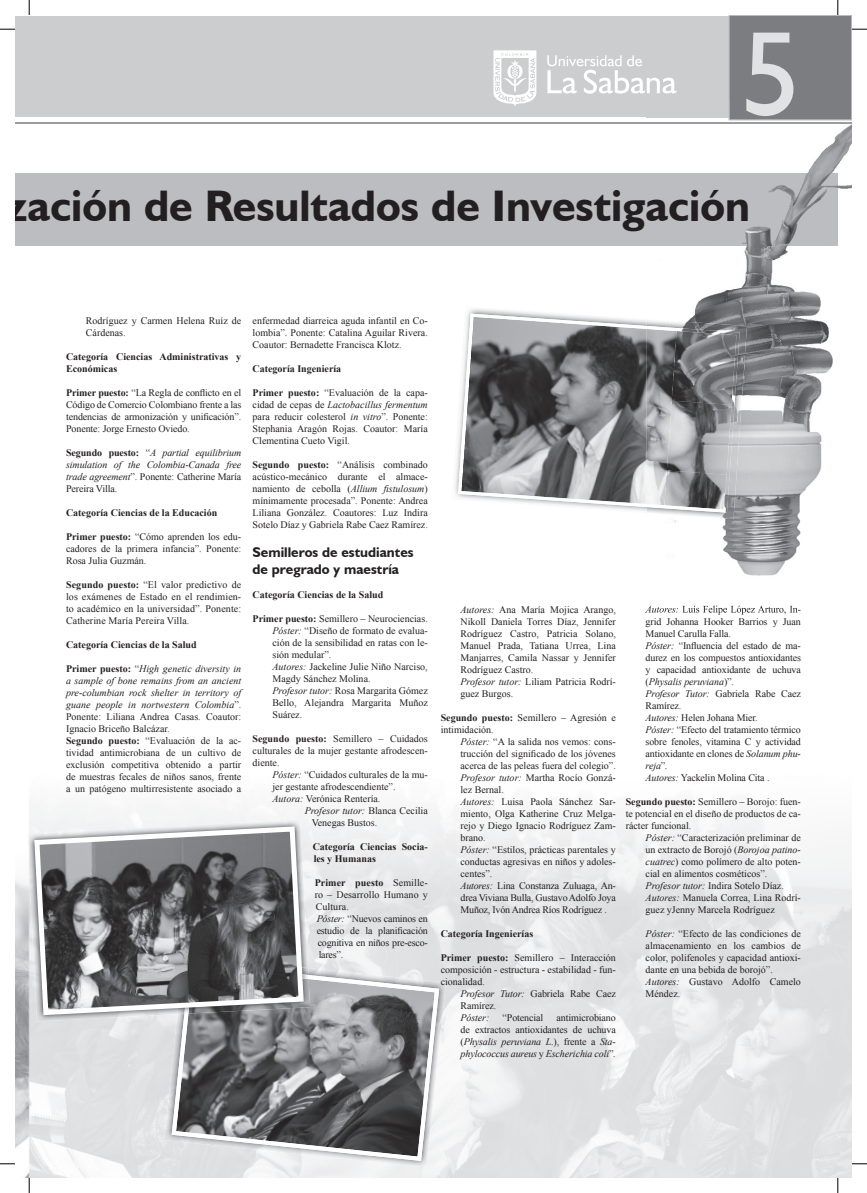
<style>
.page{position:relative;width:867px;height:1193px;background:#fff}
.page>*{position:absolute;margin:0;border:0;box-sizing:border-box;transform-origin:0 0}
.t1{font:120px "Humanist 521 BT";color:#e1e2e4}
.t2{font:700 44.1px "Humanist 521 BT";color:#231f20}
.t3{font:700 14px/16.8px "Humanist 521 BT";color:#231f20}
.t4{font:10px/12px "Times New Roman";color:#231f20}
.t5{font:700 10px/12px "Times New Roman";color:#231f20}
.t6{font:italic 10px/12px "Times New Roman";letter-spacing:-.01em;color:#231f20;text-align:justify}
.t7{font:10px "Times New Roman";letter-spacing:-.02em;color:#231f20}
.s1{font-weight:700}
.s2{font-weight:700;font-style:normal}
.s3{font-style:normal}
.s4{font-style:italic}
.s5{font-weight:400}
</style>
<div class="page">
<img style="left:30px;top:1021px;width:34px;height:156px">
<img style="left:446px;top:974px;width:370px;height:33px">
<img style="left:64px;top:1021px;width:107px;height:156px">
<img style="left:422px;top:1007px;width:394px;height:170px">
<img style="left:207px;top:1167px;width:215px;height:10px">
<div style="left:15px;top:173px;width:822px;height:72px;background:#bcbdc0"></div>
<img style="left:15px;top:879px;width:14px;height:298px">
<img style="left:29px;top:1021px;width:1px;height:156px">
<img style="left:164px;top:967px;width:282px;height:200px">
<svg style="left:172px;top:962px;width:267px;height:198px;background:#898a8c"></svg>
<div style="left:15px;top:16px;width:836px;height:101px;background:#cccdcf"></div>
<svg style="left:493px;top:50px;width:43px;height:56px"></svg>
<svg style="left:547px;top:55px;width:129px;height:39px"></svg>
<hr style="left:15px;top:123px;width:836px;height:1px;background:#9b9ca0">
<img style="left:29px;top:819px;width:279px;height:202px">
<img style="left:29px;top:844px;width:1px;height:30px">
<svg style="left:32px;top:823px;width:274px;height:194px;background:#7e7e80"></svg>
<img style="left:455px;top:308px;width:80px;height:189px">
<svg style="left:458px;top:313px;width:188px;height:198px;background:#88888a"></svg>
<img style="left:646px;top:117px;width:205px;height:498px">
<img style="left:646px;top:173px;width:191px;height:72px">
<img style="left:646px;top:123px;width:205px;height:1px">
<img style="left:646px;top:319px;width:100px;height:200px">
<img style="left:646px;top:326px;width:93px;height:186px">
<img style="left:646px;top:605px;width:32px;height:7px">
<img style="left:678px;top:605px;width:122px;height:9px">
<svg style="left:0;top:29px;width:15px;height:1px"></svg>
<svg style="left:0;top:1163px;width:15px;height:1px"></svg>
<svg style="left:851px;top:1162px;width:15px;height:2px"></svg>
<svg style="left:29px;top:0;width:1px;height:15px"></svg>
<svg style="left:29px;top:1177px;width:1px;height:15px"></svg>
<svg style="left:728px;top:0;width:138px;height:120px"></svg>
<svg style="left:836px;top:1177px;width:2px;height:15px"></svg>
<h1 class="t1" style="left:740px;top:0;width:62px">5</h1>
<h2 class="t2" style="left:-6px;top:179px;width:756px">ización de Resultados de Investigación</h2>
<p class="t4" style="left:86px;top:314px;width:157px">Rodríguez y Carmen Helena Ruíz de<br>Cárdenas.</p>
<p class="t5" style="left:66px;top:350px;width:177px">Categoría Ciencias Administrativas y<br>Económicas</p>
<p class="t4" style="left:66px;top:386px;width:177px;text-align:justify"><span class="s1">Primer puesto:</span> “La Regla de conflicto en el Código de Comercio Colombiano frente a las tendencias de armonización y unificación”.<br>Ponente: Jorge Ernesto Oviedo.</p>
<p class="t6" style="left:66px;top:446px;width:177px"><span class="s2">Segundo puesto:</span> <span class="s3">“</span>A partial equilibrium simulation of the Colombia-Canada free trade agreement<span class="s3">”. Ponente: Catherine María Pereira Villa.</span></p>
<p class="t5" style="left:66px;top:506px;width:153px">Categoría Ciencias de la Educación</p>
<p class="t4" style="left:66px;top:530px;width:177px;text-align:justify"><span class="s1">Primer puesto:</span> “Cómo aprenden los edu&shy;cadores de la primera infancia”. Ponente:<br>Rosa Julia Guzmán.</p>
<p class="t4" style="left:66px;top:578px;width:177px;text-align:justify"><span class="s1">Segundo puesto:</span> “El valor predictivo de los exámenes de Estado en el rendimien&shy;to académico en la universidad”. Ponente:<br>Catherine María Pereira Villa.</p>
<p class="t5" style="left:66px;top:638px;width:132px">Categoría Ciencias de la Salud</p>
<p class="t4" style="left:66px;top:662px;width:177px"><span class="s1">Primer puesto:</span> “<span class="s4">High genetic diversity in a sample of bone remains from an ancient pre-columbian rock shelter in territory of guane people in nortwestern Colombia</span>”.<br>Ponente: Liliana Andrea Casas. Coautor:<br>Ignacio Briceño Balcázar.<br><span class="s1">Segundo puesto:</span> “Evaluación de la ac&shy;tividad antimicrobiana de un cultivo de exclusión competitiva obtenido a partir de muestras fecales de niños sanos, frente a un patógeno multirresistente asociado a</p>
<p class="t4" style="left:252px;top:314px;width:177px;text-align:justify">enfermedad diarreica aguda infantil en Co&shy;lombia”. Ponente: Catalina Aguilar Rivera.<br>Coautor: Bernadette Francisca Klotz.</p>
<p class="t5" style="left:252px;top:362px;width:90px">Categoría Ingeniería</p>
<p class="t4" style="left:252px;top:386px;width:177px;text-align:justify"><span class="s1">Primer puesto:</span> “Evaluación de la capa&shy;cidad de cepas de <span class="s4">Lactobacillus fermentum </span>para reducir colesterol <span class="s4">in vitro</span>”. Ponente:<br>Stephania Aragón Rojas. Coautor: María Clementina Cueto Vigil.</p>
<p class="t4" style="left:252px;top:458px;width:177px;text-align:justify"><span class="s1">Segundo puesto:</span> “Análisis combinado acústico-mecánico durante el almace&shy;namiento de cebolla (<span class="s4">Allium fistulosum</span>) mínimamente procesada”. Ponente: Andrea Liliana González. Coautores: Luz Indira Sotelo Díaz y Gabriela Rabe Caez Ramírez.</p>
<h3 class="t3" style="left:252px;top:543px;width:162px">Semilleros de estudiantes de pregrado y maestría</h3>
<p class="t5" style="left:252px;top:588px;width:132px">Categoría Ciencias de la Salud</p>
<p class="t4" style="left:272px;top:612px;width:157px;text-indent:-20px"><span class="s1">Primer puesto:</span> Semillero – Neurociencias.<br><span class="s4">Póster:</span> “Diseño de formato de evalua&shy;ción de la sensibilidad en ratas con le&shy;sión medular”.<br><span class="s4">Autores:</span> Jackeline Julie Niño Narciso,<br>Magdy Sánchez Molina.<br><span class="s4">Profesor tutor:</span> Rosa Margarita Gómez<br>Bello, Alejandra Margarita Muñoz<br>Suárez.</p>
<p class="t4" style="left:252px;top:732px;width:177px;text-align:justify"><span class="s1">Segundo puesto:</span> Semillero – Cuidados culturales de la mujer gestante afrodescen&shy;diente.</p>
<p class="t4" style="left:272px;top:768px;width:157px"><span class="s4">Póster:</span> “Cuidados culturales de la mu&shy;jer gestante afrodescendiente”.<br><span class="s4">Autora:</span> Verónica Rentería.</p>
<p class="t4" style="left:311px;top:804px;width:118px;text-indent:-7px"><span class="s4">Profesor tutor:</span> Blanca Cecilia<br>Venegas Bustos.</p>
<p class="t5" style="left:312px;top:840px;width:117px">Categoría Ciencias Socia&shy;les y Humanas</p>
<p class="t5" style="left:314px;top:876px;width:115px">Primer puesto <span class="s5">Semille-</span></p>
<p class="t4" style="left:314px;top:888px;width:115px">ro – Desarrollo Humano y</p>
<p class="t4" style="left:315px;top:900px;width:35px">Cultura.</p>
<p class="t7" style="left:316px;top:911px;width:113px"><span class="s4">Póster:</span> “Nuevos caminos en</p>
<p class="t7" style="left:316px;top:923px;width:113px">estudio de la planificación</p>
<p class="t7" style="left:317px;top:935px;width:112px">cognitiva en niños pre-esco-</p>
<p class="t4" style="left:318px;top:948px;width:26px">lares”.</p>
<p class="t4" style="left:460px;top:603px;width:157px"><span class="s4">Autores:</span> Ana María Mojica Arango,<br>Nikoll Daniela Torres Díaz, Jennifer<br>Rodríguez Castro, Patricia Solano,<br>Manuel Prada, Tatiana Urrea, Lina<br>Manjarres, Camila Nassar y Jennifer<br>Rodríguez Castro.<br><span class="s4">Profesor tutor:</span> Liliam Patricia Rodrí&shy;guez Burgos.</p>
<p class="t4" style="left:440px;top:711px;width:177px"><span class="s1">Segundo puesto:</span> Semillero – Agresión e intimidación.</p>
<p class="t4" style="left:460px;top:735px;width:157px"><span class="s4">Póster:</span> “A la salida nos vemos: cons&shy;trucción del significado de los jóvenes acerca de las peleas fuera del colegio”.<br><span class="s4">Profesor tutor:</span> Martha Rocío Gonzá&shy;lez Bernal.<br><span class="s4">Autores:</span> Luisa Paola Sánchez Sar&shy;miento, Olga Katherine Cruz Melga&shy;rejo y Diego Ignacio Rodríguez Zam&shy;brano.<br><span class="s4">Póster:</span> “Estilos, prácticas parentales y conductas agresivas en niños y adoles&shy;centes”.<br><span class="s4">Autores:</span> Lina Constanza Zuluaga, An&shy;drea Viviana Bulla, Gustavo Adolfo Joya<br>Muñoz, Ivón Andrea Ríos Rodríguez .</p>
<p class="t5" style="left:440px;top:927px;width:94px">Categoría Ingenierías</p>
<p class="t4" style="left:440px;top:951px;width:177px;text-align:justify"><span class="s1">Primer puesto:</span> Semillero – Interacción composición - estructura - estabilidad - fun&shy;cionalidad.</p>
<p class="t4" style="left:460px;top:987px;width:157px"><span class="s4">Profesor Tutor:</span> Gabriela Rabe Caez<br>Ramírez.</p>
<p class="t6" style="left:460px;top:1011px;width:30px">Póster:</p>
<p class="t4" style="left:502px;top:1011px;width:42px">“Potencial</p>
<p class="t4" style="left:460px;top:1011px;width:157px;text-align:justify;text-indent:96px">antimicrobiano de extractos antioxidantes de uchuva (<span class="s4">Physalis peruviana L</span>.), frente a <span class="s4">Sta&shy;phylococcus aureus</span> y <span class="s4">Escherichia coli</span>”<span class="s4">.</span></p>
<p class="t4" style="left:645px;top:615px;width:157px">grid Johanna Hooker Barrios y Juan<br>Manuel Carulla Falla.<br><span class="s4">Póster:</span> “Influencia del estado de ma&shy;durez en los compuestos antioxidantes y capacidad antioxidante de uchuva (<span class="s4">Physalis peruviana</span>)”.<br><span class="s4">Profesor Tutor:</span> Gabriela Rabe Caez<br>Ramírez.<br><span class="s4">Autores:</span> Helen Johana Mier.<br><span class="s4">Póster:</span> “Efecto del tratamiento térmico sobre fenoles, vitamina C y actividad antioxidante en clones de <span class="s4">Solanum phu&shy;reja</span>”<span class="s4">.<br>Autores:</span> Yackelin Molina Cita .</p>
<p class="t4" style="left:625px;top:795px;width:177px;text-align:justify"><span class="s1">Segundo puesto:</span> Semillero – Borojo: fuen&shy;te potencial en el diseño de productos de ca&shy;rácter funcional.</p>
<p class="t4" style="left:645px;top:831px;width:157px"><span class="s4">Póster:</span> “Caracterización preliminar de un extracto de Borojó (<span class="s4">Borojoa patino&shy;cuatrec</span>) como polímero de alto poten&shy;cial en alimentos cosméticos”.<br><span class="s4">Profesor tutor:</span> Indira Sotelo Díaz.<br><span class="s4">Autores:</span> Manuela Correa, Lina Rodrí&shy;guez yJenny Marcela Rodríguez</p>
<p class="t4" style="left:645px;top:927px;width:157px"><span class="s4">Póster:</span> “Efecto de las condiciones de almacenamiento en los cambios de color, polifenoles y capacidad antioxi&shy;dante en una bebida de borojó”.<br><span class="s4">Autores:</span> Gustavo Adolfo Camelo<br>Méndez.</p>
</div>
